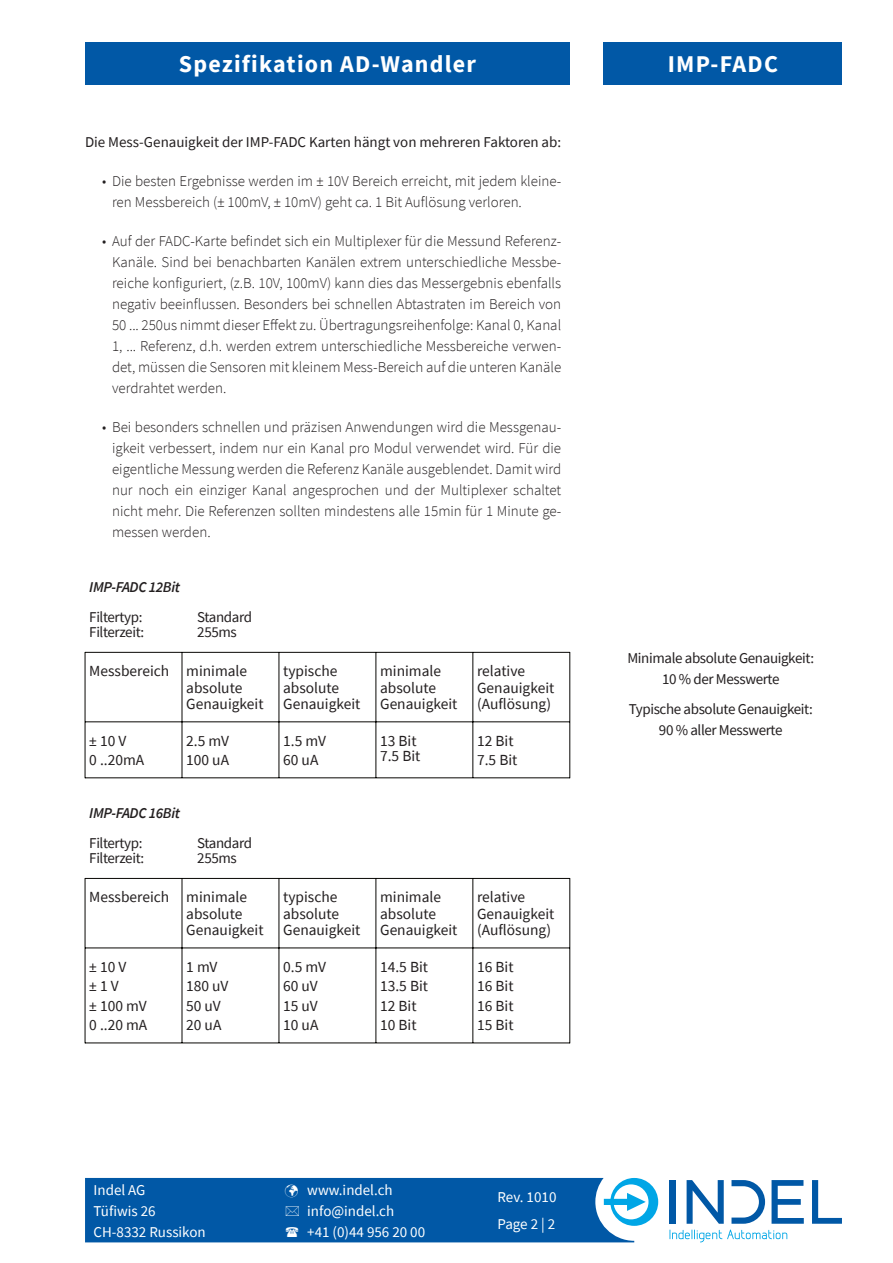
<style>
.page{position:relative;width:893px;height:1263px;background:#fff}
.page>*{position:absolute;margin:0;border:0;box-sizing:border-box;transform-origin:0 0}
.t1{font:700 24px "Source Sans Pro";letter-spacing:.05em;color:#fff}
.t2{font:15.45px/19.5px "Source Sans Pro";color:#231f20}
.t3{font:300 15px/21px "Source Sans Pro";color:#231f20;text-align:justify}
.t4{font:15px/21px "Source Sans Pro";letter-spacing:-.025em;color:#231f20;text-align:center}
.t5{font:15px/21px "Source Sans Pro";color:#fff}
.t6{font:15px "Source Sans Pro";color:#231f20}
.t7{font:italic 600 15px "Source Sans Pro";letter-spacing:-.025em;color:#231f20}
</style>
<div class="page">
<svg style="left:812px;top:1180px;width:30px;height:44px"></svg>
<svg style="left:669px;top:1180px;width:135px;height:62px"></svg>
<div style="left:604px;top:43px;width:238px;height:42px;background:#0158a6"></div>
<div style="left:85px;top:43px;width:485px;height:42px;background:#0158a6"></div>
<hr style="left:85px;top:652px;width:1px;height:126px;background:#080704">
<hr style="left:569px;top:652px;width:1px;height:126px;background:#080704">
<hr style="left:182px;top:652px;width:1px;height:126px;background:#080704">
<hr style="left:279px;top:652px;width:1px;height:126px;background:#080704">
<hr style="left:375px;top:652px;width:1px;height:126px;background:#080704">
<hr style="left:472px;top:652px;width:1px;height:126px;background:#080704">
<hr style="left:85px;top:652px;width:485px;height:1px;background:#080704">
<hr style="left:85px;top:721px;width:485px;height:1px;background:#080704">
<hr style="left:85px;top:777px;width:485px;height:1px;background:#080704">
<hr style="left:85px;top:878px;width:1px;height:165px;background:#080704">
<hr style="left:569px;top:878px;width:1px;height:165px;background:#080704">
<hr style="left:182px;top:878px;width:1px;height:165px;background:#080704">
<hr style="left:279px;top:878px;width:1px;height:165px;background:#080704">
<hr style="left:375px;top:878px;width:1px;height:165px;background:#080704">
<hr style="left:472px;top:878px;width:1px;height:165px;background:#080704">
<hr style="left:85px;top:878px;width:485px;height:1px;background:#080704">
<hr style="left:85px;top:947px;width:485px;height:1px;background:#080704">
<hr style="left:85px;top:1042px;width:485px;height:1px;background:#080704">
<svg style="left:85px;top:1178px;width:573px;height:64px;background:#1165ad"></svg>
<h1 class="t1" style="left:179px;top:54px;width:299px">Spezifikation AD-Wandler</h1>
<h1 class="t1" style="left:668px;top:54px;width:112px">IMP-FADC</h1>
<p class="t6" style="left:85px;top:135px;width:478px">Die Mess-Genauigkeit der IMP-FADC Karten hängt von mehreren Faktoren ab:</p>
<p class="t3" style="left:112px;top:171px;width:451px;text-indent:-10px">• Die besten Ergebnisse werden im ± 10V Bereich erreicht, mit jedem kleine&shy;ren Messbereich (± 100mV, ± 10mV) geht ca. 1 Bit Auflösung verloren.</p>
<p class="t3" style="left:112px;top:231px;width:451px;text-indent:-10px">• Auf der FADC-Karte befindet sich ein Multiplexer für die Messund Referenz-Kanäle. Sind bei benachbarten Kanälen extrem unterschiedliche Messbe&shy;reiche konfiguriert, (z.B. 10V, 100mV) kann dies das Messergebnis ebenfalls negativ beeinflussen. Besonders bei schnellen Abtastraten im Bereich von 50 ... 250us nimmt dieser Effekt zu. Übertragungsreihenfolge: Kanal 0, Kanal 1, ... Referenz, d.h. werden extrem unterschiedliche Messbereiche verwen&shy;det, müssen die Sensoren mit kleinem Mess-Bereich auf die unteren Kanäle verdrahtet werden.</p>
<p class="t3" style="left:112px;top:417px;width:451px;text-indent:-10px">• Bei besonders schnellen und präzisen Anwendungen wird die Messgenau&shy;igkeit verbessert, indem nur ein Kanal pro Modul verwendet wird. Für die eigentliche Messung werden die Referenz Kanäle ausgeblendet. Damit wird nur noch ein einziger Kanal angesprochen und der Multiplexer schaltet nicht mehr. Die Referenzen sollten mindestens alle 15min für 1 Minute ge&shy;messen werden.</p>
<p class="t7" style="left:89px;top:581px;width:92px">IMP-FADC 12Bit</p>
<p class="t4" style="left:89px;top:608px;width:55px">Filtertyp:</p>
<p class="t4" style="left:197px;top:608px;width:56px">Standard</p>
<p class="t4" style="left:89px;top:623px;width:57px">Filterzeit:</p>
<p class="t4" style="left:197px;top:623px;width:41px">255ms</p>
<p class="t2" style="left:186px;top:664px;width:79px;line-height:16.5px;text-indent:-97px">Messbereich minimale absolute<br>Genauigkeit</p>
<p class="t2" style="left:283px;top:664px;width:79px;line-height:16.5px">typische absolute<br>Genauigkeit</p>
<p class="t2" style="left:380px;top:664px;width:79px;line-height:16.5px">minimale absolute<br>Genauigkeit</p>
<p class="t2" style="left:477px;top:664px;width:79px;line-height:16.5px">relative<br>Genauigkeit (Auflösung)</p>
<p class="t2" style="left:89px;top:732px;width:56px">±10V<br>0 ..20mA</p>
<p class="t2" style="left:186px;top:732px;width:44px">2.5 mV<br>100 uA</p>
<p class="t2" style="left:283px;top:732px;width:44px">1.5 mV<br>60 uA</p>
<p class="t2" style="left:380px;top:734px;width:42px;line-height:15.5px">13 Bit<br>7.5 Bit</p>
<p class="t2" style="left:477px;top:732px;width:42px">12 Bit<br>7.5 Bit</p>
<p class="t7" style="left:89px;top:807px;width:92px">IMP-FADC 16Bit</p>
<p class="t4" style="left:89px;top:834px;width:55px">Filtertyp:</p>
<p class="t4" style="left:197px;top:834px;width:56px">Standard</p>
<p class="t4" style="left:89px;top:849px;width:57px">Filterzeit:</p>
<p class="t4" style="left:197px;top:849px;width:41px">255ms</p>
<p class="t2" style="left:186px;top:890px;width:79px;line-height:16.5px;text-indent:-97px">Messbereich minimale absolute<br>Genauigkeit</p>
<p class="t2" style="left:283px;top:890px;width:79px;line-height:16.5px">typische absolute<br>Genauigkeit</p>
<p class="t2" style="left:380px;top:890px;width:79px;line-height:16.5px">minimale absolute<br>Genauigkeit</p>
<p class="t2" style="left:477px;top:890px;width:79px;line-height:16.5px">relative<br>Genauigkeit (Auflösung)</p>
<p class="t2" style="left:89px;top:958px;width:59px">±10V ±1V<br>± 100 mV<br>0 ..20 mA</p>
<p class="t2" style="left:186px;top:958px;width:44px">1mV<br>180 uV<br>50 uV<br>20 uA</p>
<p class="t2" style="left:283px;top:958px;width:44px">0.5 mV<br>60 uV<br>15 uV<br>10 uA</p>
<p class="t2" style="left:380px;top:958px;width:49px">14.5 Bit<br>13.5 Bit<br>12 Bit<br>10 Bit</p>
<p class="t2" style="left:477px;top:958px;width:38px;text-align:justify">16 Bit 16 Bit 16 Bit 15 Bit</p>
<p class="t5" style="left:94px;top:1180px;width:114px">Indel AG<br>Tüfiwis 26<br>CH-8332 Russikon</p>
<p class="t5" style="left:307px;top:1180px;width:119px">www.indel.ch info@indel.ch<br>+41 (0)44 956 20 00</p>
<p class="t5" style="left:497px;top:1185px;width:60px;line-height:27px">Rev. 1010<br>Page2|2</p>
<p class="t4" style="left:627px;top:649px;width:188px">Minimale absolute Genauigkeit:<br>10 % der Messwerte</p>
<p class="t4" style="left:629px;top:700px;width:186px">Typische absolute Genauigkeit:<br>90 % aller Messwerte</p>
</div>
